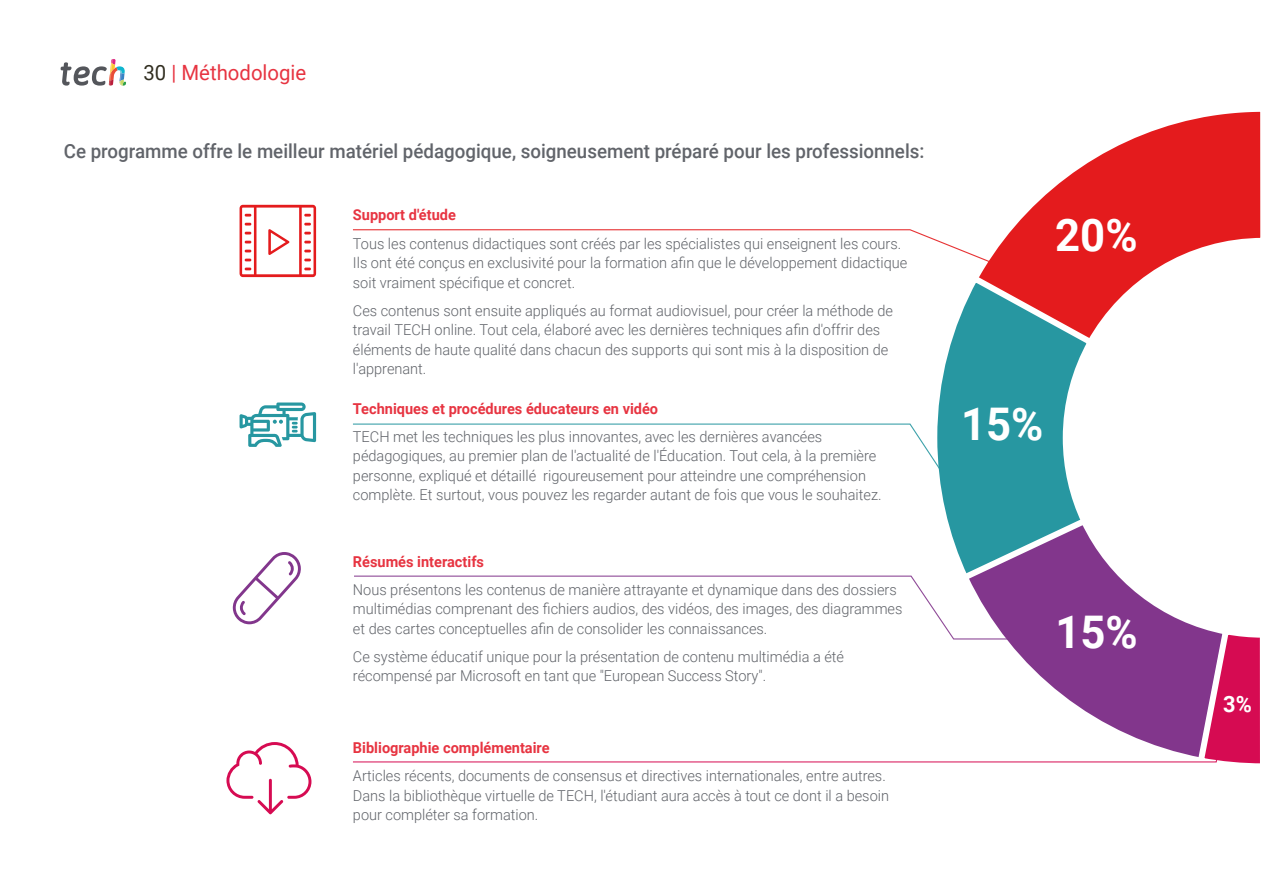
<style>
.page{position:relative;width:1263px;height:893px;background:#fff}
.page>*{position:absolute;margin:0;border:0;box-sizing:border-box;transform-origin:0 0}
.t1{font:700 45px "Roboto";color:#fff}
.t2{font:700 22.5px "Roboto";color:#fff}
.t3{font:21px "Roboto";color:#e73441}
.t4{font:500 19.5px "Roboto";color:#61646a;scale:.96 1}
.t5{font:300 15px/19.5px "Roboto";color:#61646a}
.t6{font:700 15px "Roboto";color:#e73441}
.s1{color:#312e20}
</style>
<div class="page">
<svg style="left:1012px;top:111px;width:249px;height:212px"></svg>
<svg style="left:937px;top:270px;width:162px;height:280px"></svg>
<svg style="left:957px;top:513px;width:237px;height:166px"></svg>
<svg style="left:1194px;top:625px;width:66px;height:139px;background:#cb3b79"></svg>
<svg style="left:353px;top:229px;width:678px;height:50px"></svg>
<svg style="left:353px;top:423px;width:668px;height:121px"></svg>
<svg style="left:354px;top:575px;width:831px;height:65px"></svg>
<svg style="left:353px;top:679px;width:882px;height:84px"></svg>
<svg style="left:240px;top:205px;width:76px;height:72px"></svg>
<svg style="left:226px;top:742px;width:85px;height:72px"></svg>
<svg style="left:233px;top:552px;width:68px;height:72px"></svg>
<svg style="left:240px;top:402px;width:76px;height:45px"></svg>
<svg style="left:61px;top:59px;width:65px;height:27px"></svg>
<h3 class="t3" style="left:144px;top:57px;width:164px"><span class="s1">30</span> | Méthodologie</h3>
<h3 class="t4" style="left:64px;top:137px;width:898px">Ce programme offre le meilleur matériel pédagogique, soigneusement préparé pour les professionnels:</h3>
<p class="t6" style="left:353px;top:205px;width:105px">Support d'étude</p>
<p class="t5" style="left:353px;top:233px;width:556px">Tous les contenus didactiques sont créés par les spécialistes qui enseignent les cours.<br>Ils ont été conçus en exclusivité pour la formation afin que le développement didactique soit vraiment spécifique et concret.</p>
<p class="t5" style="left:353px;top:300px;width:541px">Ces contenus sont ensuite appliqués au format audiovisuel, pour créer la méthode de travail TECH online. Tout cela, élaboré avec les dernières techniques afin d'offrir des éléments de haute qualité dans chacun des supports qui sont mis à la disposition de l'apprenant.</p>
<p class="t6" style="left:353px;top:398px;width:307px">Techniques et procédures éducateurs en vidéo</p>
<p class="t5" style="left:353px;top:426px;width:530px">TECH met les techniques les plus innovantes, avec les dernières avancées pédagogiques, au premier plan de l'actualité de l'Éducation. Tout cela, à la première personne, expliqué et détaillé rigoureusement pour atteindre une compréhension complète. Et surtout, vous pouvez les regarder autant de fois que vous le souhaitez.</p>
<p class="t6" style="left:353px;top:551px;width:133px">Résumés interactifs</p>
<p class="t5" style="left:353px;top:579px;width:551px">Nous présentons les contenus de manière attrayante et dynamique dans des dossiers multimédias comprenant des fichiers audios, des vidéos, des images, des diagrammes et des cartes conceptuelles afin de consolider les connaissances.</p>
<p class="t5" style="left:353px;top:646px;width:493px">Ce système éducatif unique pour la présentation de contenu multimédia a été récompensé par Microsoft en tant que "European Success Story".</p>
<p class="t6" style="left:353px;top:737px;width:198px">Bibliographie complémentaire</p>
<p class="t5" style="left:353px;top:766px;width:538px">Articles récents, documents de consensus et directives internationales, entre autres.<br>Dans la bibliothèque virtuelle de TECH, l'étudiant aura accès à tout ce dont il a besoin pour compléter sa formation.</p>
<h1 class="t1" style="left:1055px;top:204px;width:84px">20%</h1>
<h1 class="t1" style="left:961px;top:392px;width:84px">15%</h1>
<h1 class="t1" style="left:1055px;top:601px;width:84px">15%</h1>
<h2 class="t2" style="left:1223px;top:688px;width:30px">3%</h2>
</div>
